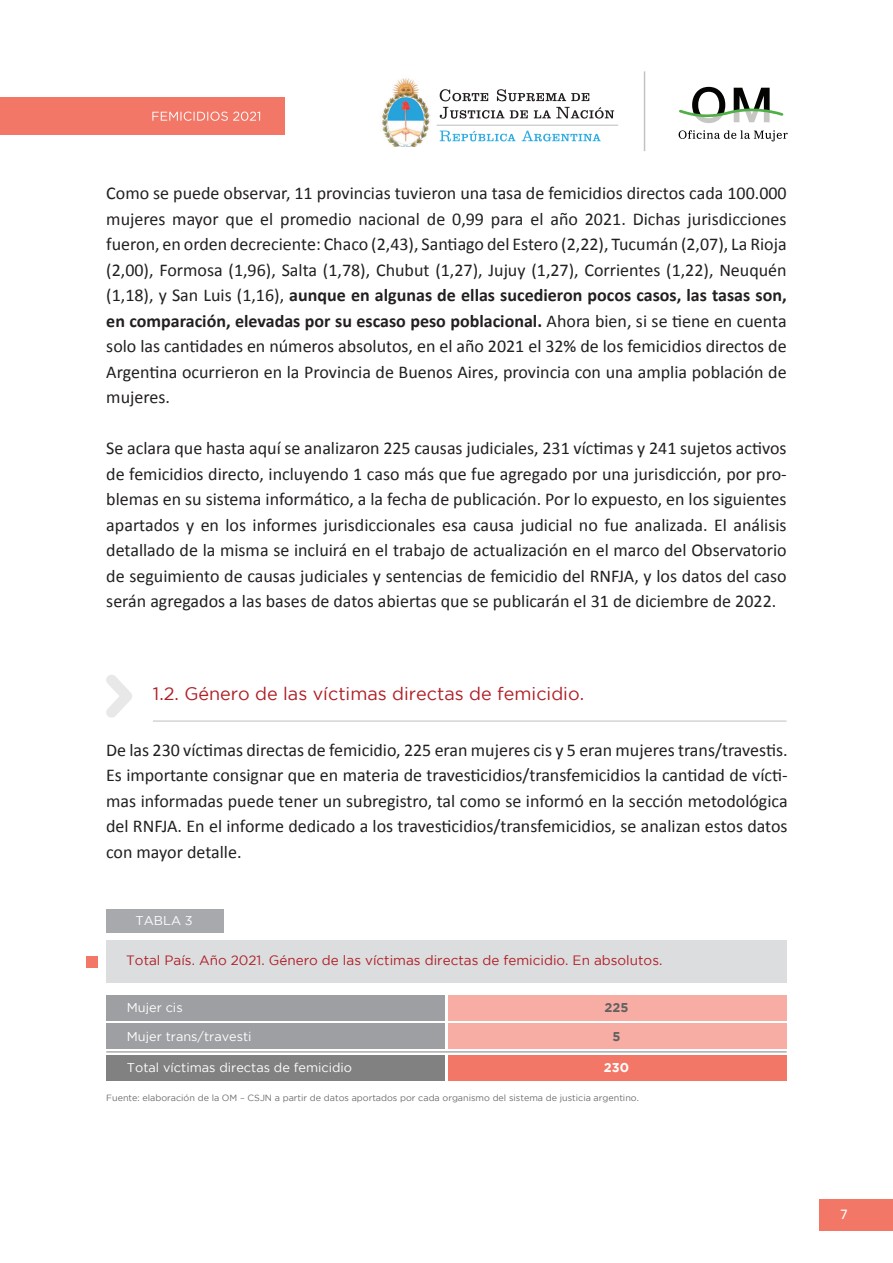
<style>
.page{position:relative;width:893px;height:1263px;background:#fff}
.page>*{position:absolute;margin:0;border:0;box-sizing:border-box;transform-origin:0 0}
.t1{font:18px/25.5px "Calibri";color:#231f20;text-align:justify}
.t2{font:18px "Gotham";color:#af1f26}
.t3{font:15px "Calibri";color:#fff}
.t4{font:13.5px "Gotham";color:#af1f26}
.t5{font:12.75px "Gotham";color:#fff}
.t6{font:700 12.75px "Gotham";color:#616161}
.t7{font:700 12.75px "Gotham";color:#fff}
.t8{font:9px "Gotham";color:#6c6d70}
.s1{font-weight:700}
</style>
<div class="page">
<div style="left:0;top:98px;width:285px;height:37px;background:#f37767"></div>
<div style="left:819px;top:1199px;width:74px;height:31px;background:#f37767"></div>
<svg style="left:679px;top:130px;width:109px;height:11px"></svg>
<svg style="left:679px;top:87px;width:104px;height:36px"></svg>
<img style="left:382px;top:78px;width:48px;height:69px">
<svg style="left:440px;top:107px;width:174px;height:12px"></svg>
<svg style="left:440px;top:89px;width:149px;height:12px"></svg>
<svg style="left:440px;top:131px;width:161px;height:11px"></svg>
<hr style="left:436px;top:125px;width:182px;height:1px;background:#bcbfbe">
<hr style="left:644px;top:71px;width:1px;height:80px;background:#c1c2c4">
<svg style="left:152px;top:112px;width:108px;height:9px"></svg>
<svg style="left:106px;top:675px;width:26px;height:43px"></svg>
<hr style="left:153px;top:720px;width:633px;height:2px;background:#c1c2c4">
<div style="left:106px;top:909px;width:118px;height:24px;background:#a8a9ad"></div>
<div style="left:106px;top:940px;width:681px;height:43px;background:#dcdddf"></div>
<div style="left:86px;top:956px;width:12px;height:12px;background:#f37767"></div>
<div style="left:106px;top:995px;width:338px;height:25px;background:#9d9fa2"></div>
<div style="left:106px;top:1023px;width:338px;height:26px;background:#9d9fa2"></div>
<div style="left:106px;top:1055px;width:338px;height:25px;background:#808180"></div>
<hr style="left:106px;top:1052px;width:681px;height:1px;background:#808180">
<div style="left:449px;top:995px;width:338px;height:25px;background:#f7ada3"></div>
<div style="left:449px;top:1023px;width:338px;height:26px;background:#f7ada3"></div>
<div style="left:449px;top:1055px;width:338px;height:25px;background:#f37767"></div>
<p class="t1" style="left:106px;top:180px;width:682px">Como se puede observar, 11 provincias tuvieron una tasa de femicidios directos cada 100.000 mujeres mayor que el promedio nacional de 0,99 para el año 2021. Dichas jurisdicciones fueron, en orden decreciente: Chaco (2,43), Santiago del Estero (2,22), Tucumán (2,07), La Rioja (2,00), Formosa (1,96), Salta (1,78), Chubut (1,27), Jujuy (1,27), Corrientes (1,22), Neuquén (1,18), y San Luis (1,16), <span class="s1">aunque en algunas de ellas sucedieron pocos casos, las tasas son, en comparación, elevadas por su escaso peso poblacional.</span> Ahora bien, si se tiene en cuenta solo las cantidades en números absolutos, en el año 2021 el 32% de los femicidios directos de Argentina ocurrieron en la Provincia de Buenos Aires, provincia con una amplia población de mujeres.</p>
<p class="t1" style="left:106px;top:436px;width:682px">Se aclara que hasta aquí se analizaron 225 causas judiciales, 231 víctimas y 241 sujetos activos de femicidios directo, incluyendo 1 caso más que fue agregado por una jurisdicción, por pro&shy;blemas en su sistema informático, a la fecha de publicación. Por lo expuesto, en los siguientes apartados y en los informes jurisdiccionales esa causa judicial no fue analizada. El análisis detallado de la misma se incluirá en el trabajo de actualización en el marco del Observatorio de seguimiento de causas judiciales y sentencias de femicidio del RNFJA, y los datos del caso serán agregados a las bases de datos abiertas que se publicarán el 31 de diciembre de 2022.</p>
<p class="t2" style="left:153px;top:684px;width:433px">1.2. Género de las víctimas directas de femicidio.</p>
<p class="t1" style="left:106px;top:737px;width:683px">De las 230 víctimas directas de femicidio, 225 eran mujeres cis y 5 eran mujeres trans/travestis.<br>Es importante consignar que en materia de travesticidios/transfemicidios la cantidad de vícti&shy;mas informadas puede tener un subregistro, tal como se informó en la sección metodológica del RNFJA. En el informe dedicado a los travesticidios/transfemicidios, se analizan estos datos con mayor detalle.</p>
<p class="t5" style="left:136px;top:914px;width:59px">TABLA 3</p>
<p class="t4" style="left:126px;top:953px;width:538px">Total País. Año 2021. Género de las víctimas directas de femicidio. En absolutos.</p>
<p class="t5" style="left:127px;top:1000px;width:57px">Mujer cis</p>
<p class="t5" style="left:127px;top:1029px;width:126px">Mujer trans/travesti</p>
<p class="t5" style="left:127px;top:1060px;width:227px">Total víctimas directas de femicidio</p>
<p class="t8" style="left:106px;top:1093px;width:534px">Fuente: elaboración de la OM – CSJN a partir de datos aportados por cada organismo del sistema de justicia argentino.</p>
<p class="t6" style="left:604px;top:1000px;width:25px">225</p>
<p class="t6" style="left:612px;top:1028px;width:10px">5</p>
<p class="t7" style="left:604px;top:1060px;width:27px">230</p>
<p class="t3" style="left:840px;top:1204px;width:9px">7</p>
</div>
